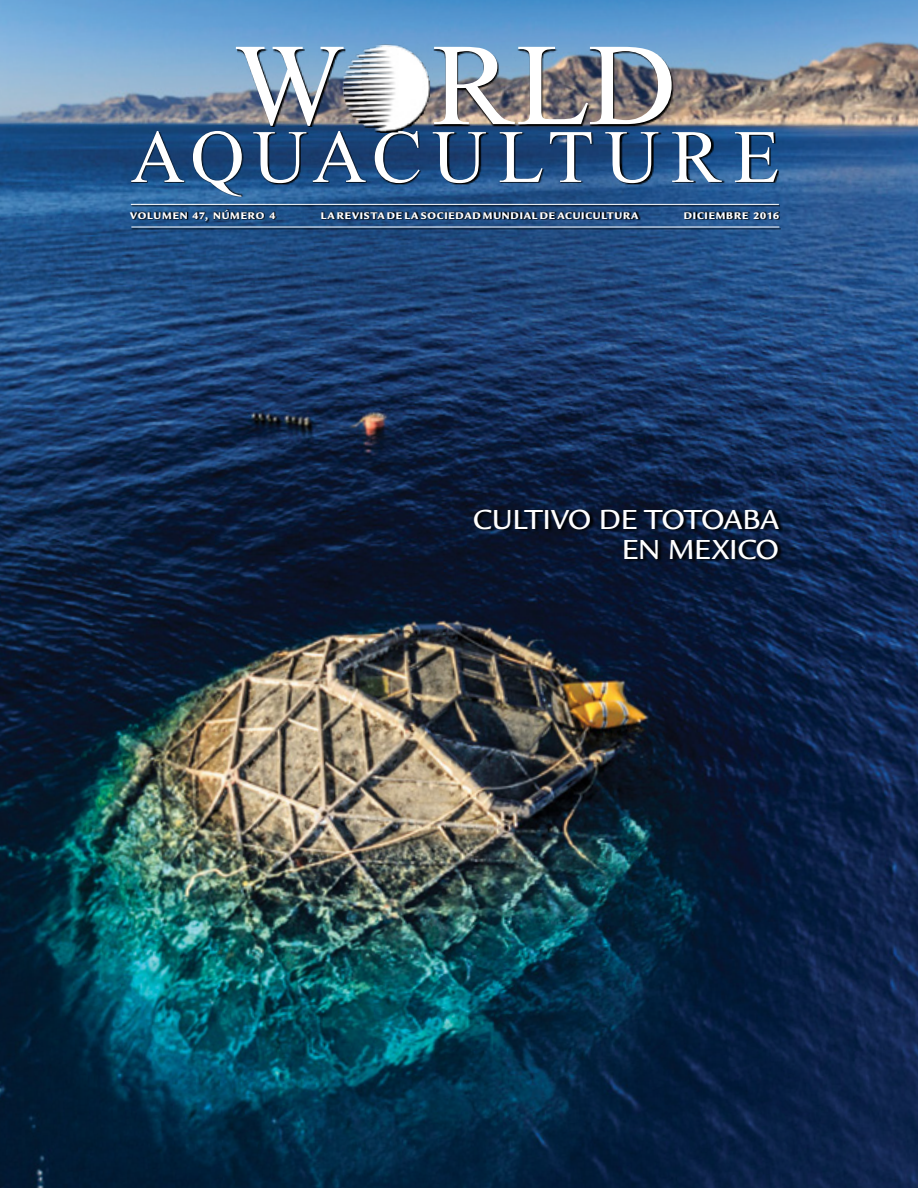
<style>
.page{position:relative;width:918px;height:1188px;background:#fff}
.page>*{position:absolute;margin:0;border:0;box-sizing:border-box;transform-origin:0 0}
.t1{font:116.7px "Times New Roman";color:#fff}
.t2{font:75.3px "Times New Roman";letter-spacing:.12em;color:#fff}
.t3{font:500 30px/30px "Legacy Sans Std";letter-spacing:-.01em;color:#fff;text-align:right}
.t4{font:900 10.5px "Legacy Sans Std";letter-spacing:.075em;color:#fff}
</style>
<div class="page">
<img style="left:0;top:0;width:918px;height:1188px">
<svg style="left:132px;top:209px;width:648px;height:13px;background:#183b65"></svg>
<svg style="left:474px;top:510px;width:309px;height:52px;background:#08142d"></svg>
<hr style="left:131px;top:205px;width:649px;height:2px;background:#000">
<hr style="left:131px;top:204px;width:648px;height:1px;background:#fff">
<hr style="left:131px;top:228px;width:650px;height:1px;background:#000">
<hr style="left:131px;top:227px;width:648px;height:1px;background:#fff">
<img style="left:238px;top:49px;width:436px;height:78px">
<svg style="left:131px;top:132px;width:648px;height:64px;background:#19406d"></svg>
<img style="left:339px;top:40px;width:93px;height:94px">
<h1 class="t1" style="left:234px;top:3px;width:443px">W RLD</h1>
<h2 class="t2" style="left:131px;top:104px;width:650px">AQUACULTURE</h2>
<p class="t4" style="left:130px;top:209px;width:147px">VOLUMEN 47, NÚMERO 4</p>
<p class="t4" style="left:321px;top:209px;width:319px">LA REVISTA DE LA SOCIEDAD MU NDIAL DE ACUICULTURA</p>
<p class="t4" style="left:684px;top:209px;width:97px">DICI EMBRE 2016</p>
<h3 class="t3" style="left:473px;top:505px;width:308px">CULTIVO DE TOTOABA<br>EN MEXICO</h3>
</div>
